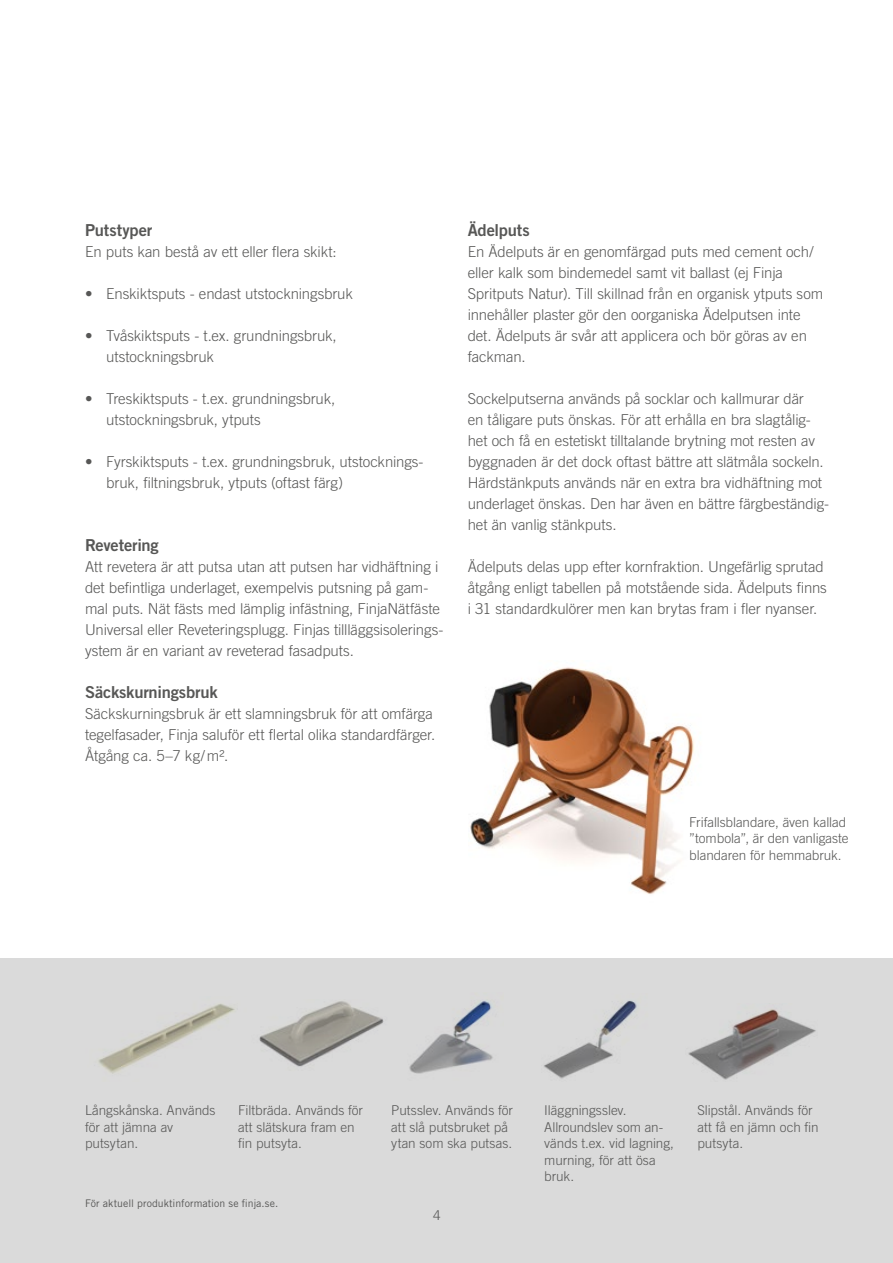
<style>
.page{position:relative;width:893px;height:1263px;background:#fff}
.page>*{position:absolute;margin:0;border:0;box-sizing:border-box;transform-origin:0 0}
.t1{font:16.5px "Trade Gothic LT Std Bd 2";letter-spacing:-.01em;color:#575756}
.t2{font:300 15px/21px "Trade Gothic LT Std";letter-spacing:-.005em;color:#575756}
.t3{font:300 13.5px/16.5px "Trade Gothic LT Std";letter-spacing:-.005em;color:#575756}
.t4{font:10.5px "Trade Gothic LT Std";letter-spacing:.005em;color:#575756}
</style>
<div class="page">
<div style="left:0;top:958px;width:893px;height:305px;background:#dadada"></div>
<img style="left:470px;top:667px;width:224px;height:227px">
<img style="left:98px;top:1004px;width:137px;height:70px">
<img style="left:259px;top:1001px;width:125px;height:66px">
<img style="left:409px;top:1001px;width:84px;height:73px">
<img style="left:544px;top:1000px;width:93px;height:79px">
<img style="left:688px;top:1009px;width:128px;height:71px">
<p class="t1" style="left:85px;top:220px;width:69px">Putstyper</p>
<p class="t2" style="left:85px;top:241px;width:253px">En puts kan bestå av ett eller flera skikt:</p>
<p class="t2" style="left:85px;top:283px;width:269px">• Enskiktsputs - endast utstockningsbruk</p>
<p class="t2" style="left:106px;top:325px;width:232px;text-indent:-21px">• Tvåskiktsputs - t.ex. grundningsbruk, utstockningsbruk</p>
<p class="t2" style="left:106px;top:388px;width:230px;text-indent:-21px">• Treskiktsputs - t.ex. grundningsbruk, utstockningsbruk, ytputs</p>
<p class="t2" style="left:106px;top:451px;width:319px;text-indent:-21px">• Fyrskiktsputs - t.ex. grundningsbruk, utstocknings&shy;bruk, filtningsbruk, ytputs (oftast färg)</p>
<p class="t1" style="left:85px;top:535px;width:75px">Revetering</p>
<p class="t2" style="left:85px;top:556px;width:360px">Att revetera är att putsa utan att putsen har vidhäftning i det befintliga underlaget, exempelvis putsning på gam&shy;mal puts. Nät fästs med lämplig infästning, FinjaNätfäste Universal eller Reveteringsplugg. Finjas tillläggsisolerings&shy;ystem är en variant av reveterad fasadputs.</p>
<p class="t1" style="left:85px;top:682px;width:134px">Säckskurningsbruk</p>
<p class="t2" style="left:85px;top:703px;width:352px">Säckskurningsbruk är ett slamningsbruk för att omfärga tegelfasader, Finja saluför ett flertal olika standardfärger.<br>Åtgång ca. 5–7 kg/m².</p>
<p class="t1" style="left:468px;top:220px;width:63px">Ädelputs</p>
<p class="t2" style="left:468px;top:241px;width:357px">En Ädelputs är en genomfärgad puts med cement och/ eller kalk som bindemedel samt vit ballast (ej Finja Spritputs Natur). Till skillnad från en organisk ytputs som innehåller plaster gör den oorganiska Ädelputsen inte det. Ädelputs är svår att applicera och bör göras av en fackman.</p>
<p class="t2" style="left:468px;top:388px;width:363px">Sockelputserna används på socklar och kallmurar där<br>en tåligare puts önskas. För att erhålla en bra slagtålig&shy;het och få en estetiskt tilltalande brytning mot resten av byggnaden är det dock oftast bättre att slätmåla sockeln.<br>Härdstänkputs används när en extra bra vidhäftning mot underlaget önskas. Den har även en bättre färgbeständig&shy;het än vanlig stänkputs.</p>
<p class="t2" style="left:468px;top:556px;width:361px">Ädelputs delas upp efter kornfraktion. Ungefärlig sprutad åtgång enligt tabellen på motstående sida. Ädelputs finns i 31 standardkulörer men kan brytas fram i fler nyanser.</p>
<p class="t3" style="left:689px;top:814px;width:161px">Frifallsblandare, även kallad ”tombola”, är den vanligaste blandaren för hemmabruk.</p>
<p class="t3" style="left:85px;top:1102px;width:132px">Långskånska. Används för att jämna av putsytan.</p>
<p class="t3" style="left:238px;top:1102px;width:126px">Filtbräda. Används för att slätskura fram en fin putsyta.</p>
<p class="t3" style="left:391px;top:1102px;width:123px">Putsslev. Används för att slå putsbruket på ytan som ska putsas.</p>
<p class="t3" style="left:544px;top:1102px;width:131px">Iläggningsslev.<br>Allroundslev som an&shy;vänds t.ex. vid lagning, murning, för att ösa bruk.</p>
<p class="t3" style="left:697px;top:1102px;width:123px">Slipstål. Används för att få en jämn och fin putsyta.</p>
<p class="t3" style="left:433px;top:1206px;width:9px">4</p>
<p class="t4" style="left:85px;top:1197px;width:195px">För aktuell produktinformation se finja.se.</p>
</div>
